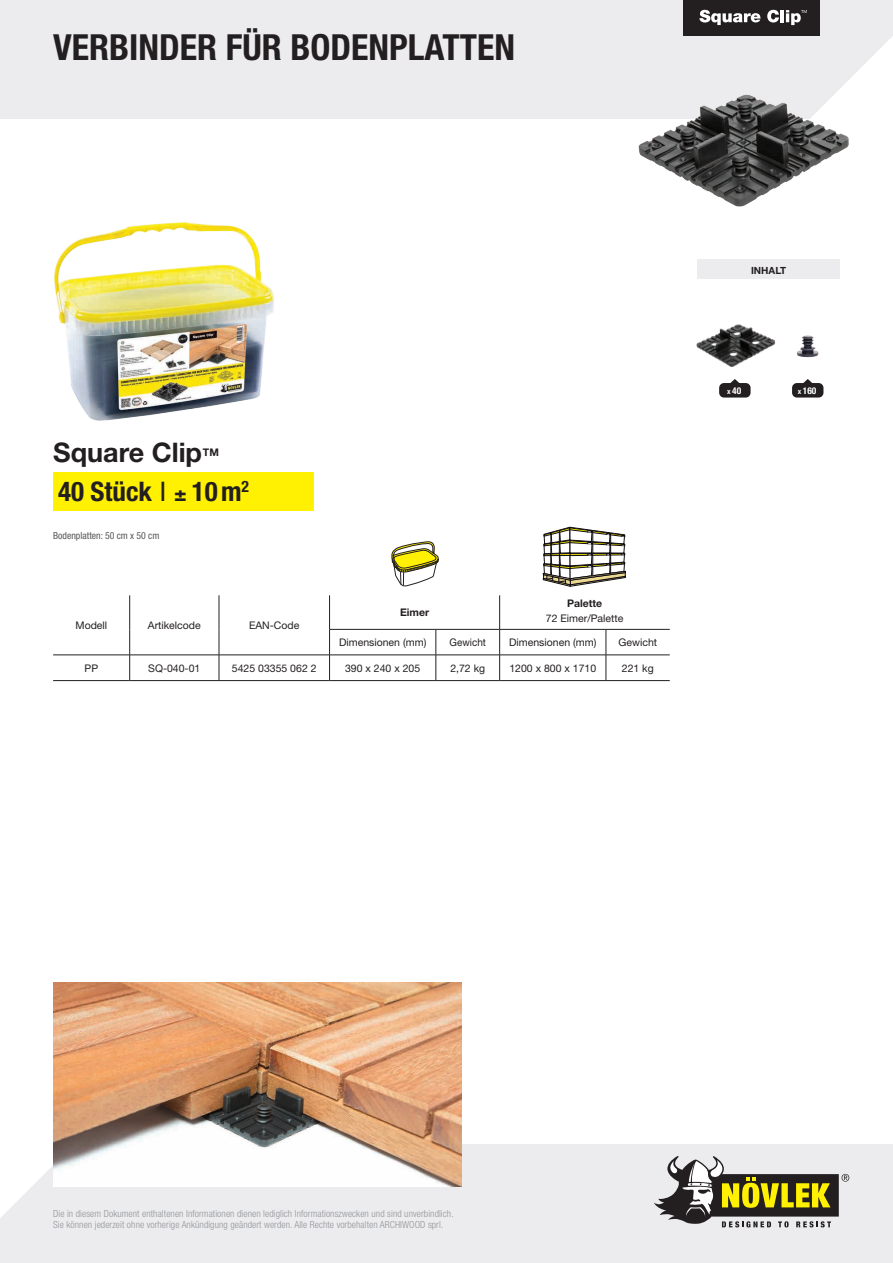
<style>
.page{position:relative;width:893px;height:1263px;background:#fff}
.page>*{position:absolute;margin:0;border:0;box-sizing:border-box;transform-origin:0 0}
.t1{font:700 condensed 36px "Helvetica Neue LT Std";color:#231f20}
.t2{font:700 condensed 27px "Helvetica Neue LT Std";color:#231f20}
.t3{font:700 27px "Helvetica Neue LT Std";color:#231f20}
.t4{font:10.5px "Helvetica Neue LT Std";color:#231f20}
.t5{font:700 10.5px "Helvetica Neue LT Std";color:#231f20}
.t6{font:10.5px "Helvetica Neue LT Std";color:#231f20;scale:.94 1}
.t7{font:700 9.9px "Helvetica Neue LT Std";color:#231f20}
.t8{font:300 condensed 9.75px/11.2px "Helvetica Neue LT Std";letter-spacing:.01em;color:#939598}
.t9{font:condensed 9.75px "Helvetica Neue LT Std";color:#57585a}
.t10{font:700 condensed 9.45px "Helvetica Neue";color:#fff}
.s1{font-weight:400;font-stretch:normal}
.s2{font-size:21px}
.s3{font-size:7.65px}
</style>
<div class="page">
<div style="left:0;top:1144px;width:893px;height:119px;background:#ececee"></div>
<svg style="left:0;top:1144px;width:123px;height:74px"></svg>
<svg style="left:654px;top:1156px;width:195px;height:71px"></svg>
<div style="left:0;top:0;width:893px;height:119px;background:#ececee"></div>
<img style="left:54px;top:222px;width:220px;height:199px">
<img style="left:53px;top:982px;width:408px;height:204px">
<img style="left:638px;top:94px;width:189px;height:113px">
<div style="left:683px;top:0;width:136px;height:35px;background:#231f20"></div>
<svg style="left:699px;top:10px;width:61px;height:15px"></svg>
<svg style="left:767px;top:10px;width:126px;height:149px"></svg>
<img style="left:696px;top:324px;width:79px;height:43px">
<img style="left:797px;top:335px;width:22px;height:23px">
<div style="left:698px;top:259px;width:142px;height:20px;background:#ececee"></div>
<svg style="left:730px;top:379px;width:9px;height:4px"></svg>
<div style="left:719px;top:383px;width:32px;height:14px;background:#231f20;border-radius:5px"></div>
<svg style="left:803px;top:379px;width:9px;height:4px"></svg>
<div style="left:792px;top:383px;width:31px;height:14px;background:#231f20;border-radius:5px"></div>
<svg style="left:391px;top:541px;width:47px;height:45px"></svg>
<svg style="left:543px;top:527px;width:83px;height:59px"></svg>
<div style="left:53px;top:472px;width:260px;height:38px;background:#fff101"></div>
<hr style="left:329px;top:629px;width:107px;height:1px;background:#231f20">
<hr style="left:436px;top:629px;width:64px;height:1px;background:#231f20">
<hr style="left:500px;top:629px;width:106px;height:1px;background:#231f20">
<hr style="left:606px;top:629px;width:64px;height:1px;background:#231f20">
<hr style="left:330px;top:655px;width:106px;height:1px;background:#231f20">
<hr style="left:436px;top:655px;width:64px;height:1px;background:#231f20">
<hr style="left:500px;top:655px;width:106px;height:1px;background:#231f20">
<hr style="left:606px;top:655px;width:64px;height:1px;background:#231f20">
<hr style="left:499px;top:595px;width:1px;height:34px;background:#231f20">
<svg style="left:436px;top:629px;width:1px;height:51px"></svg>
<svg style="left:499px;top:629px;width:1px;height:51px"></svg>
<hr style="left:53px;top:655px;width:77px;height:1px;background:#231f20">
<hr style="left:130px;top:655px;width:89px;height:1px;background:#231f20">
<hr style="left:219px;top:655px;width:111px;height:1px;background:#231f20">
<hr style="left:129px;top:595px;width:1px;height:34px;background:#231f20">
<hr style="left:219px;top:595px;width:1px;height:34px;background:#231f20">
<hr style="left:329px;top:595px;width:1px;height:34px;background:#231f20">
<svg style="left:129px;top:629px;width:1px;height:51px"></svg>
<svg style="left:219px;top:629px;width:1px;height:51px"></svg>
<svg style="left:329px;top:629px;width:1px;height:51px"></svg>
<svg style="left:606px;top:629px;width:1px;height:51px"></svg>
<hr style="left:330px;top:680px;width:106px;height:1px;background:#231f20">
<hr style="left:436px;top:680px;width:64px;height:1px;background:#231f20">
<hr style="left:500px;top:680px;width:106px;height:1px;background:#231f20">
<hr style="left:606px;top:680px;width:64px;height:1px;background:#231f20">
<hr style="left:53px;top:680px;width:77px;height:1px;background:#231f20">
<hr style="left:130px;top:680px;width:89px;height:1px;background:#231f20">
<hr style="left:219px;top:680px;width:111px;height:1px;background:#231f20">
<p class="t1" style="left:53px;top:25px;width:463px">VERBINDER FÜR BODENPLATTEN</p>
<p class="t3" style="left:53px;top:435px;width:150px">Square Clip</p>
<p class="t5" style="left:203px;top:445px;width:18px">TM</p>
<p class="t2" style="left:58px;top:475px;width:192px">40 Stück <span class="s1">I</span> <span class="s2">±</span> 10m<sup>2</sup></p>
<p class="t9" style="left:53px;top:529px;width:108px">Bodenplatten: 50 cm x 50 cm</p>
<p class="t4" style="left:76px;top:619px;width:33px">Modell</p>
<p class="t4" style="left:148px;top:619px;width:54px">Artikelcode</p>
<p class="t4" style="left:249px;top:619px;width:52px">EAN-Code</p>
<p class="t5" style="left:400px;top:606px;width:31px">Eimer</p>
<p class="t5" style="left:567px;top:596px;width:37px">Palette</p>
<p class="t4" style="left:546px;top:612px;width:79px">72 Eimer/Palette</p>
<p class="t4" style="left:339px;top:636px;width:89px">Dimensionen (mm)</p>
<p class="t6" style="left:450px;top:636px;width:40px">Gewicht</p>
<p class="t4" style="left:509px;top:636px;width:89px">Dimensionen (mm)</p>
<p class="t4" style="left:618px;top:636px;width:40px">Gewicht</p>
<p class="t4" style="left:85px;top:662px;width:15px">PP</p>
<p class="t4" style="left:148px;top:662px;width:54px">SQ-040-01</p>
<p class="t4" style="left:232px;top:662px;width:86px">5425 03355 062 2</p>
<p class="t4" style="left:345px;top:662px;width:77px">390 x 240 x 205</p>
<p class="t4" style="left:450px;top:662px;width:36px">2,72 kg</p>
<p class="t4" style="left:509px;top:662px;width:88px">1200 x 800 x 1710</p>
<p class="t4" style="left:622px;top:662px;width:33px">221 kg</p>
<p class="t7" style="left:751px;top:264px;width:37px">INHALT</p>
<p class="t10" style="left:727px;top:382px;width:16px"><span class="s3">x</span>40</p>
<p class="t10" style="left:798px;top:382px;width:20px"><span class="s3">x</span> 160</p>
<p class="t8" style="left:53px;top:1208px;width:402px">Die in diesem Dokument enthaltenen Informationen dienen lediglich Informationszwecken und sind unverbindlich.<br>Sie können jederzeit ohne vorherige Ankündigung geändert werden. Alle Rechte vorbehalten ARCHIWOOD sprl.</p>
</div>
